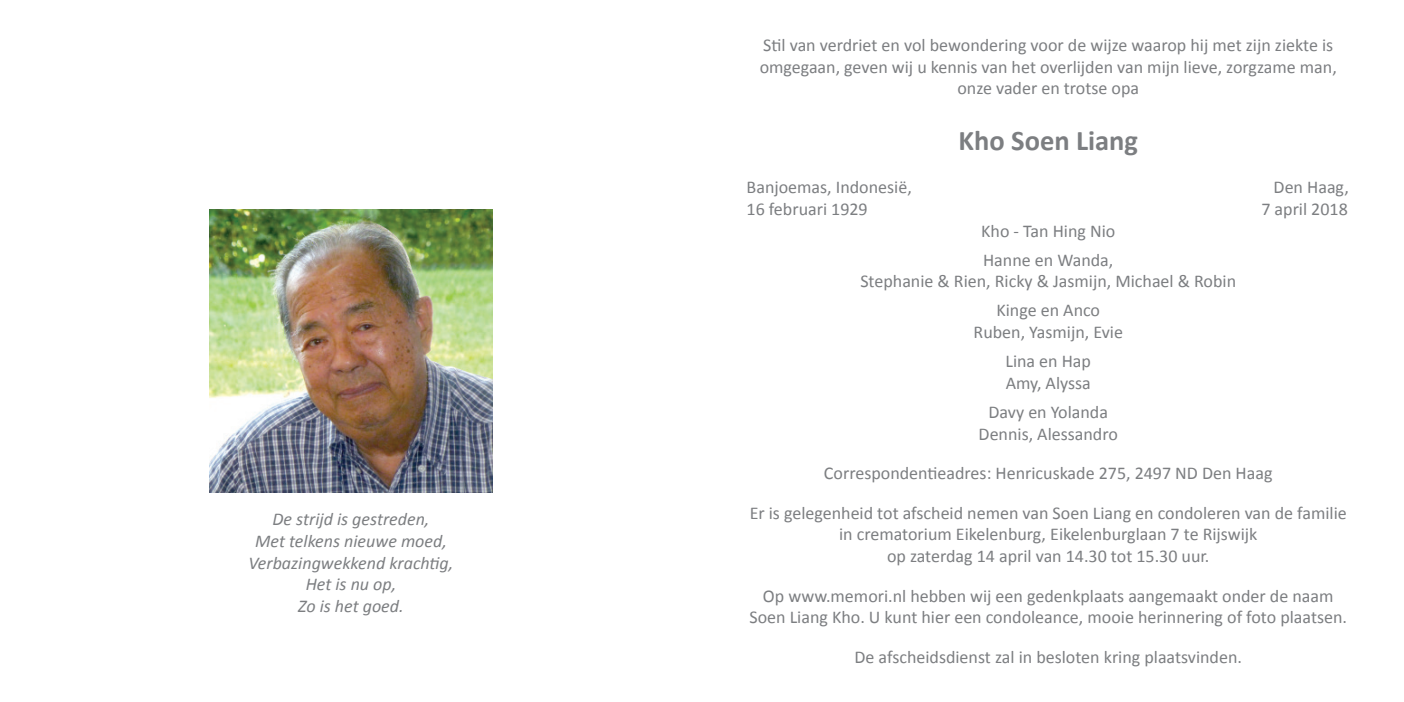
<style>
.page{position:relative;width:1404px;height:702px;background:#fff}
.page>*{position:absolute;margin:0;border:0;box-sizing:border-box;transform-origin:0 0}
.t1{font:700 28.5px "Calibri";color:#7c7e81}
.t2{font:18px/21.6px "Calibri";color:#7c7e81;text-align:center}
.t3{font:italic 18px/21.6px "Calibri";color:#7c7e81;text-align:center}
</style>
<div class="page">
<img style="left:209px;top:209px;width:283px;height:283px">
<p class="t3" style="left:248px;top:508px;width:206px">De strijd is gestreden,<br>Met telkens nieuwe moed,<br>Verbazingwekkend krachtig,<br>Het is nu op,<br>Zo is het goed.</p>
<p class="t2" style="left:759px;top:34px;width:578px">Stil van verdriet en vol bewondering voor de wijze waarop hij met zijn ziekte is omgegaan, geven wij u kennis van het overlijden van mijn lieve, zorgzame man, onze vader en trotse opa</p>
<h1 class="t1" style="left:958px;top:122px;width:181px">Kho Soen Liang</h1>
<p class="t2" style="left:746px;top:177px;width:167px">Banjoemas, Indonesië,</p>
<p class="t2" style="left:1273px;top:177px;width:77px">Den Haag,</p>
<p class="t2" style="left:746px;top:198px;width:123px">16 februari 1929</p>
<p class="t2" style="left:1261px;top:198px;width:88px">7 april 2018</p>
<p class="t2" style="left:981px;top:216px;width:136px;line-height:29.1px;text-align:left">Kho - Tan Hing Nio<br>Hanne en Wanda,</p>
<p class="t2" style="left:860px;top:267px;width:377px;line-height:29.1px">Stephanie &amp; Rien, Ricky &amp; Jasmijn, Michael &amp; Robin<br>Kinge en Anco</p>
<p class="t2" style="left:973px;top:317px;width:151px;line-height:29.1px">Ruben, Yasmijn, Evie<br>Lina en Hap</p>
<p class="t2" style="left:988px;top:368px;width:121px;line-height:29.1px">Amy, Alyssa<br>Davy en Yolanda</p>
<p class="t2" style="left:749px;top:414px;width:598px;line-height:39.6px">Dennis, Alessandro<br>Correspondentieadres: Henricuskade 275, 2497 ND Den Haag<br>Er is gelegenheid tot afscheid nemen van Soen Liang en condoleren van de familie</p>
<p class="t2" style="left:839px;top:523px;width:419px">in crematorium Eikelenburg, Eikelenburglaan 7 te Rijswijk op zaterdag 14 april van 14.30 tot 15.30 uur.</p>
<p class="t2" style="left:749px;top:585px;width:599px">Op www.memori.nl hebben wij een gedenkplaats aangemaakt onder de naam<br>Soen Liang Kho. U kunt hier een condoleance, mooie herinnering of foto plaatsen.</p>
<p class="t2" style="left:854px;top:646px;width:389px">De afscheidsdienst zal in besloten kring plaatsvinden.</p>
</div>
